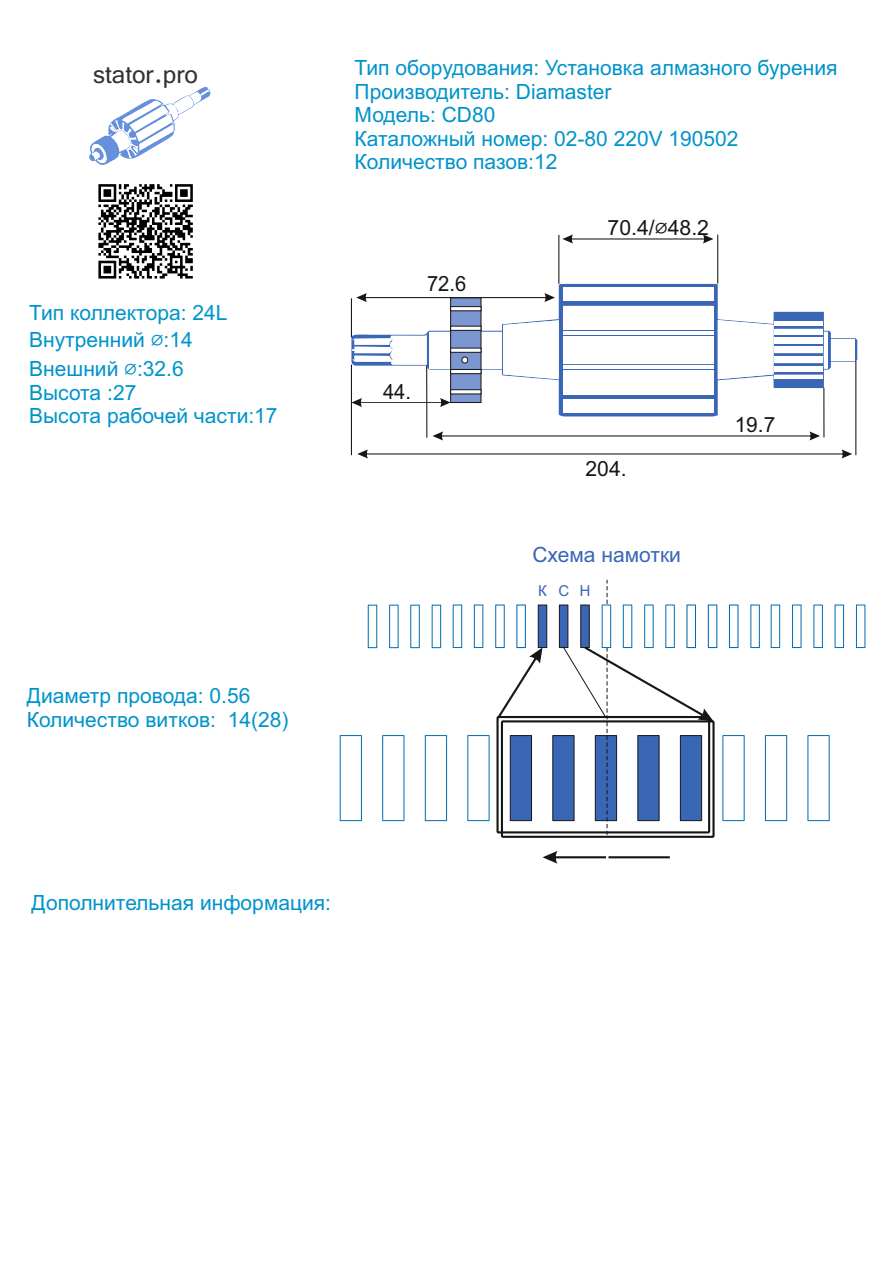
<style>
.page{position:relative;width:893px;height:1263px;background:#fff}
.page>*{position:absolute;margin:0;border:0;box-sizing:border-box;transform-origin:0 0}
.t1{font:27px "Vrinda";color:#323232}
.t2{font:21px/23.4px "Arial";color:#0093cb}
.t3{font:21px "Arial";color:#151616}
.t4{font:21px "Arial";color:#3a66b6}
.t5{font:21px "Arial";color:#151616;scale:.96 1}
.t6{font:15px "Arial";color:#3a66b6}
.s1{font-family:"Cambria";font-size:24px}
</style>
<div class="page">
<div style="left:496px;top:716px;width:214px;height:117px;background:#fff;border:2px solid #151616"></div>
<div style="left:501px;top:720px;width:214px;height:118px;border:2px solid #151616"></div>
<div style="left:340px;top:735px;width:22px;height:86px;background:#fff;border:1px solid #006dae"></div>
<div style="left:382px;top:735px;width:22px;height:86px;background:#fff;border:1px solid #006dae"></div>
<div style="left:552px;top:735px;width:22px;height:86px;background:#3a66b6;border:1px solid #151616"></div>
<div style="left:510px;top:735px;width:22px;height:86px;background:#3a66b6;border:1px solid #151616"></div>
<div style="left:410px;top:605px;width:10px;height:43px;background:#fff;border:1px solid #006dae"></div>
<div style="left:368px;top:605px;width:9px;height:43px;background:#fff;border:1px solid #006dae"></div>
<div style="left:835px;top:605px;width:9px;height:43px;background:#fff;border:1px solid #006dae"></div>
<div style="left:453px;top:605px;width:9px;height:43px;background:#fff;border:1px solid #006dae"></div>
<div style="left:538px;top:605px;width:9px;height:43px;background:#3a66b6;border:1px solid #151616"></div>
<div style="left:771px;top:605px;width:9px;height:43px;background:#fff;border:1px solid #006dae"></div>
<div style="left:729px;top:604px;width:9px;height:44px;border:1px solid #006dae"></div>
<div style="left:495px;top:605px;width:10px;height:43px;background:#fff;border:1px solid #006dae"></div>
<hr style="left:608px;top:856px;width:62px;height:2px;background:#151616">
<svg style="left:542px;top:851px;width:64px;height:13px"></svg>
<svg style="left:89px;top:86px;width:121px;height:79px"></svg>
<div style="left:807px;top:735px;width:23px;height:86px;border:1px solid #006dae"></div>
<div style="left:765px;top:735px;width:22px;height:86px;border:1px solid #006dae"></div>
<div style="left:722px;top:735px;width:23px;height:86px;border:1px solid #006dae"></div>
<svg style="left:427px;top:284px;width:430px;height:132px"></svg>
<div style="left:563px;top:336px;width:150px;height:28px;background:#fff"></div>
<div style="left:563px;top:370px;width:150px;height:25px;background:#fff"></div>
<div style="left:563px;top:306px;width:150px;height:24px;background:#fff"></div>
<svg style="left:718px;top:320px;width:55px;height:59px"></svg>
<div style="left:563px;top:399px;width:150px;height:14px;background:#fff"></div>
<div style="left:563px;top:287px;width:150px;height:14px;background:#fff"></div>
<hr style="left:563px;top:331px;width:150px;height:4px;background:#fff">
<hr style="left:563px;top:365px;width:150px;height:4px;background:#fff">
<div style="left:831px;top:339px;width:23px;height:22px;background:#fff"></div>
<div style="left:774px;top:357px;width:49px;height:6px;background:#fff"></div>
<div style="left:774px;top:347px;width:49px;height:6px;background:#fff"></div>
<div style="left:774px;top:337px;width:49px;height:7px;background:#fff"></div>
<div style="left:774px;top:366px;width:49px;height:6px;background:#fff"></div>
<div style="left:774px;top:329px;width:49px;height:5px;background:#fff"></div>
<div style="left:774px;top:321px;width:49px;height:5px;background:#fff"></div>
<hr style="left:774px;top:375px;width:49px;height:4px;background:#fff">
<svg style="left:824px;top:332px;width:4px;height:37px"></svg>
<hr style="left:558px;top:235px;width:1px;height:49px;background:#151616">
<hr style="left:717px;top:235px;width:1px;height:49px;background:#151616">
<svg style="left:562px;top:234px;width:151px;height:10px"></svg>
<hr style="left:351px;top:365px;width:1px;height:90px;background:#151616">
<hr style="left:855px;top:361px;width:1px;height:94px;background:#151616">
<svg style="left:357px;top:449px;width:495px;height:9px"></svg>
<hr style="left:823px;top:388px;width:1px;height:49px;background:#151616">
<hr style="left:426px;top:366px;width:1px;height:72px;background:#151616">
<svg style="left:432px;top:431px;width:388px;height:9px"></svg>
<svg style="left:98px;top:184px;width:95px;height:95px"></svg>
<svg style="left:351px;top:293px;width:208px;height:114px"></svg>
<svg style="left:461px;top:357px;width:7px;height:6px"></svg>
<div style="left:432px;top:605px;width:9px;height:43px;background:#fff;border:1px solid #006dae"></div>
<div style="left:389px;top:605px;width:10px;height:43px;background:#fff;border:1px solid #006dae"></div>
<div style="left:856px;top:605px;width:9px;height:43px;background:#fff;border:1px solid #006dae"></div>
<div style="left:813px;top:605px;width:10px;height:43px;background:#fff;border:1px solid #006dae"></div>
<div style="left:559px;top:605px;width:9px;height:43px;background:#3a66b6;border:1px solid #151616"></div>
<div style="left:750px;top:605px;width:10px;height:43px;background:#fff;border:1px solid #006dae"></div>
<div style="left:792px;top:605px;width:9px;height:43px;background:#fff;border:1px solid #006dae"></div>
<div style="left:708px;top:604px;width:9px;height:44px;border:1px solid #006dae"></div>
<div style="left:516px;top:604px;width:10px;height:44px;border:1px solid #006dae"></div>
<div style="left:474px;top:605px;width:9px;height:43px;background:#fff;border:1px solid #006dae"></div>
<div style="left:467px;top:735px;width:22px;height:86px;border:1px solid #006dae"></div>
<div style="left:425px;top:735px;width:22px;height:86px;border:1px solid #006dae"></div>
<svg style="left:498px;top:647px;width:44px;height:71px"></svg>
<svg style="left:562px;top:580px;width:152px;height:255px"></svg>
<p class="t1" style="left:93px;top:56px;width:106px">stator.pro</p>
<p class="t2" style="left:355px;top:58px;width:484px">Тип оборудования: Установка алмазного бурения<br>Производитель: Diamaster<br>Модель: CD80<br>Каталожный номер: 02-80 220V 190502<br>Количество пазов:12</p>
<p class="t2" style="left:29px;top:301px;width:200px;line-height:27.8px">Тип коллектора: 24L<br>Внутренний <span class="s1">⌀</span>:14<br>Внешний <span class="s1">⌀</span>:32.6</p>
<p class="t2" style="left:29px;top:383px;width:250px">Высота :27<br>Высота рабочей части:17</p>
<p class="t5" style="left:427px;top:276px;width:42px">72.6</p>
<p class="t5" style="left:383px;top:384px;width:31px">44.</p>
<p class="t2" style="left:27px;top:686px;width:263px">Диаметр провода: 0.56<br>Количество витков: 14(28)</p>
<p class="t2" style="left:32px;top:893px;width:301px">Дополнительная информация:</p>
<p class="t3" style="left:607px;top:220px;width:103px">70.4/<span class="s1">⌀</span>48.2</p>
<p class="t3" style="left:586px;top:461px;width:43px">204.</p>
<p class="t4" style="left:532px;top:547px;width:150px">Схема намотки</p>
<p class="t6" style="left:538px;top:585px;width:10px">К</p>
<p class="t6" style="left:558px;top:585px;width:12px">C</p>
<p class="t3" style="left:735px;top:417px;width:42px">19.7</p>
</div>
